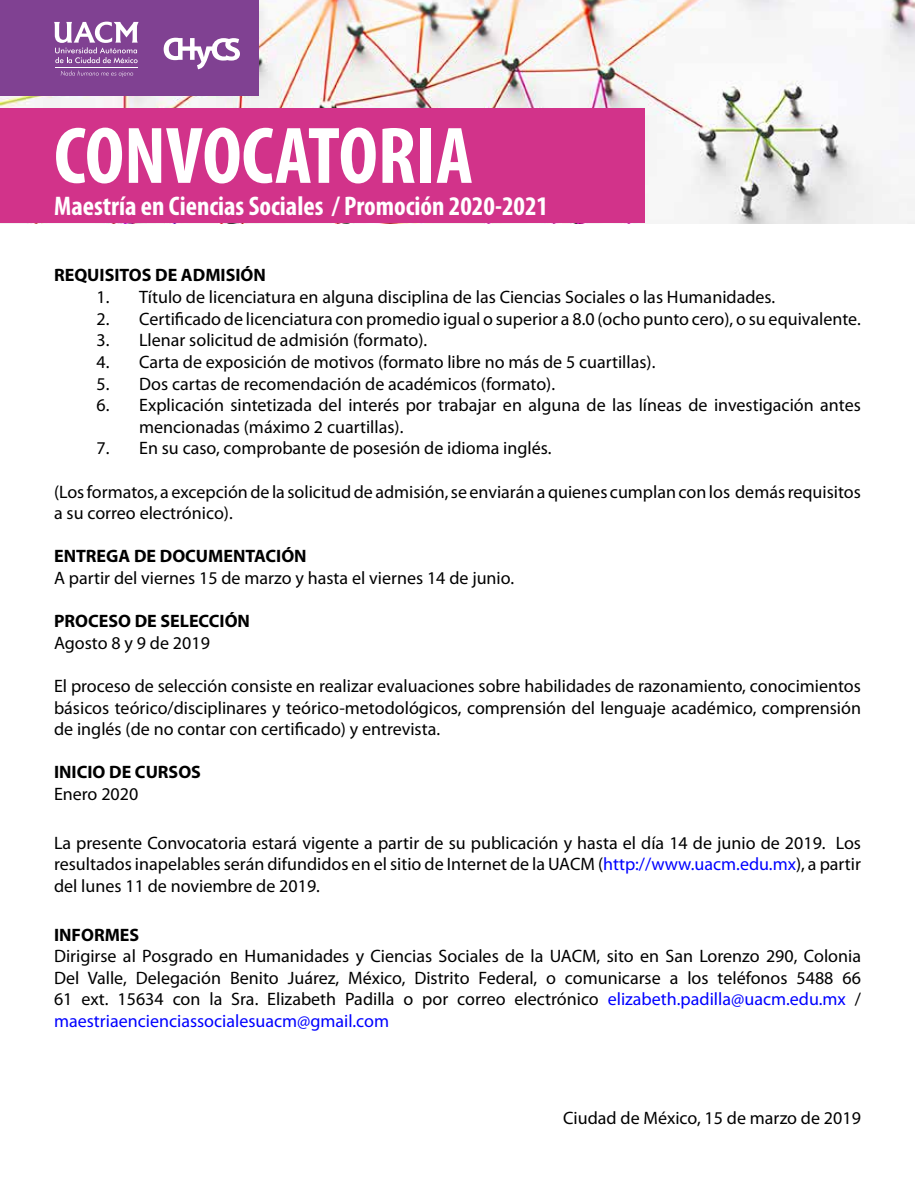
<style>
.page{position:relative;width:915px;height:1191px;background:#fff}
.page>*{position:absolute;margin:0;border:0;box-sizing:border-box;transform-origin:0 0}
.t1{font:700 condensed 81px "Myriad Pro";color:#fff}
.t2{font:700 condensed 27px "Myriad Pro";color:#fff}
.t3{font:18px/21.6px "Myriad Pro";color:#000;text-align:justify}
.t4{font:700 18px "Myriad Pro";color:#000}
.s1{color:#00f}
</style>
<div class="page">
<img style="left:0;top:0;width:914px;height:223px">
<div style="left:0;top:108px;width:644px;height:115px;background:#d2338a"></div>
<div style="left:0;top:0;width:259px;height:95px;background:#804192"></div>
<svg style="left:61px;top:71px;width:72px;height:6px"></svg>
<svg style="left:54px;top:22px;width:84px;height:41px"></svg>
<hr style="left:55px;top:67px;width:83px;height:1px;background:#fff">
<svg style="left:164px;top:38px;width:76px;height:31px"></svg>
<h1 class="t1" style="left:54px;top:105px;width:420px">CONVOCATORIA</h1>
<h2 class="t2" style="left:54px;top:189px;width:495px">Maestría en Ciencias Sociales / Promoción 2020-2021</h2>
<p class="t4" style="left:54px;top:264px;width:213px">REQUISITOS DE ADMISIÓN</p>
<p class="t3" style="left:97px;top:286px;width:680px">1. Título de licenciatura en alguna disciplina de las Ciencias Sociales o las Humanidades.</p>
<p class="t3" style="left:97px;top:307px;width:765px">2. Certificado de licenciatura con promedio igual o superior a 8.0 (ocho punto cero), o su equivalente.</p>
<p class="t3" style="left:97px;top:329px;width:332px">3. Llenar solicitud de admisión (formato).</p>
<p class="t3" style="left:97px;top:351px;width:560px">4. Carta de exposición de motivos (formato libre no más de 5 cuartillas).</p>
<p class="t3" style="left:97px;top:372px;width:460px">5. Dos cartas de recomendación de académicos (formato).</p>
<p class="t3" style="left:139px;top:394px;width:723px;text-indent:-43px">6. Explicación sintetizada del interés por trabajar en alguna de las líneas de investigación antes mencionadas (máximo 2 cuartillas).</p>
<p class="t3" style="left:97px;top:437px;width:456px">7. En su caso, comprobante de posesión de idioma inglés.</p>
<p class="t3" style="left:54px;top:480px;width:808px">(Los formatos, a excepción de la solicitud de admisión, se enviarán a quienes cumplan con los demás requisitos a su correo electrónico).</p>
<p class="t4" style="left:54px;top:544px;width:254px">ENTREGA DE DOCUMENTACIÓN</p>
<p class="t3" style="left:54px;top:567px;width:461px">A partir del viernes 15 de marzo y hasta el viernes 14 de junio.</p>
<p class="t4" style="left:54px;top:609px;width:197px">PROCESO DE SELECCIÓN</p>
<p class="t3" style="left:54px;top:631px;width:157px">Agosto 8 y 9 de 2019</p>
<p class="t3" style="left:54px;top:675px;width:808px">El proceso de selección consiste en realizar evaluaciones sobre habilidades de razonamiento, conocimientos básicos teórico/disciplinares y teórico-metodológicos, comprensión del lenguaje académico, comprensión de inglés (de no contar con certificado) y entrevista.</p>
<p class="t4" style="left:54px;top:760px;width:148px">INICIO DE CURSOS</p>
<p class="t3" style="left:54px;top:783px;width:86px">Enero 2020</p>
<p class="t3" style="left:54px;top:831px;width:808px">La presente Convocatoria estará vigente a partir de su publicación y hasta el día 14 de junio de 2019. Los resultados inapelables serán difundidos en el sitio de Internet de la UACM (<span class="s1">http://www.uacm.edu.mx</span>), a partir del lunes 11 de noviembre de 2019.</p>
<p class="t4" style="left:54px;top:922px;width:87px">INFORMES</p>
<p class="t3" style="left:54px;top:945px;width:808px">Dirigirse al Posgrado en Humanidades y Ciencias Sociales de la UACM, sito en San Lorenzo 290, Colonia Del Valle, Delegación Benito Juárez, México, Distrito Federal, o comunicarse a los teléfonos 5488 66<br>61 ext. 15634 con la Sra. Elizabeth Padilla o por correo electrónico <span class="s1">elizabeth.padilla@uacm.edu.mx</span> / <span class="s1">maestriaencienciassocialesuacm@gmail.com</span></p>
<p class="t3" style="left:563px;top:1107px;width:299px">Ciudad de México, 15 de marzo de 2019</p>
</div>
